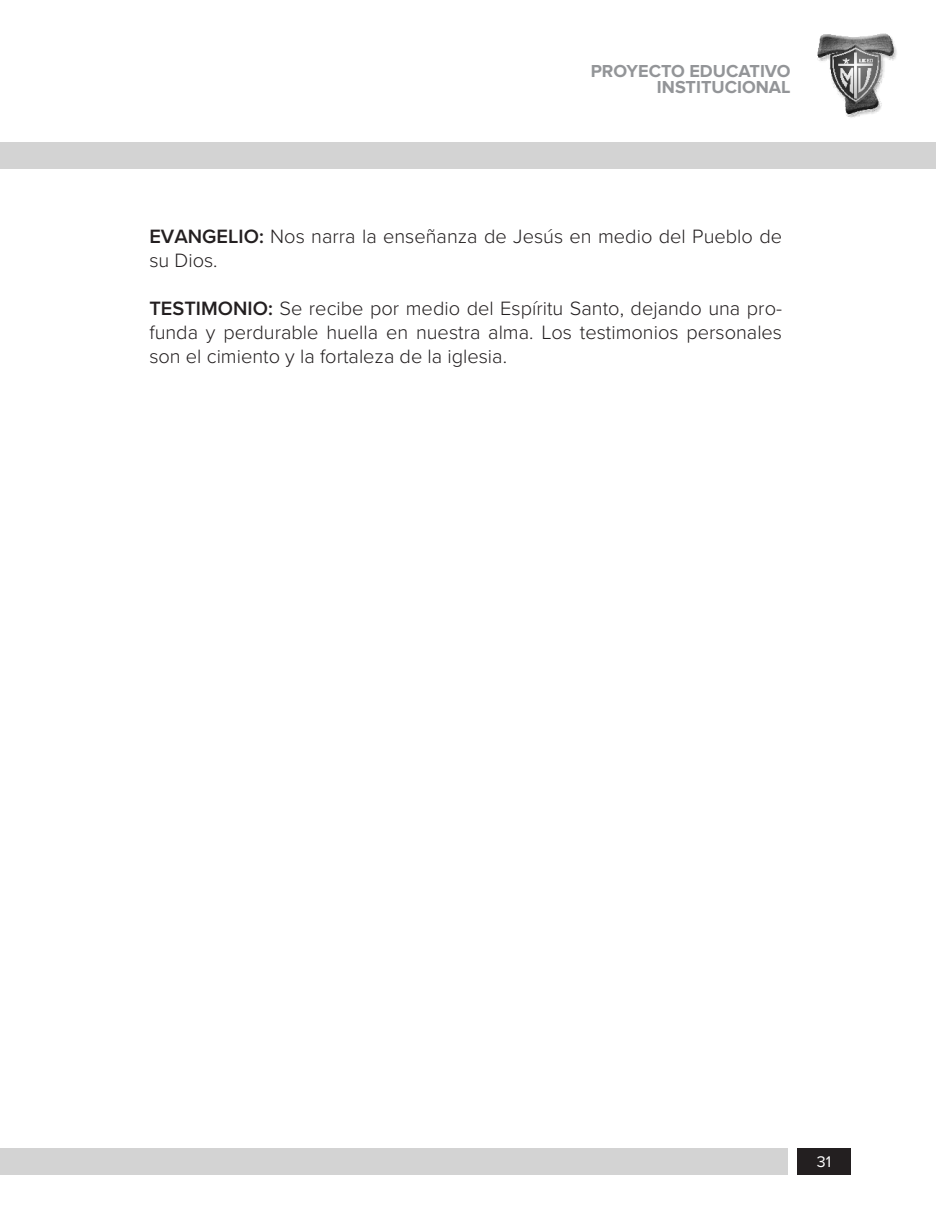
<style>
.page{position:relative;width:936px;height:1219px;background:#fff}
.page>*{position:absolute;margin:0;border:0;box-sizing:border-box;transform-origin:0 0}
.t1{font:300 20px/24px "Proxima Nova";color:#231f20}
.t2{font:700 18px/16px "Proxima Nova";color:#939598;text-align:right}
.t3{font:16px "Proxima Nova";color:#fff}
.s1{font-weight:600}
</style>
<div class="page">
<div style="left:796px;top:1148px;width:54px;height:27px;background:#231f20"></div>
<div style="left:0;top:1148px;width:788px;height:27px;background:#d3d3d3"></div>
<div style="left:0;top:142px;width:935px;height:26px;background:#d3d3d3"></div>
<img style="left:817px;top:33px;width:80px;height:85px">
<p class="t2" style="left:590px;top:64px;width:201px">PROYECTO EDUCATIVO<br>INSTITUCIONAL</p>
<p class="t1" style="left:149px;top:223px;width:634px"><span class="s1">EVANGELIO:</span> Nos narra la enseñanza de Jesús en medio del Pueblo de su Dios.</p>
<p class="t1" style="left:149px;top:295px;width:634px;text-align:justify"><span class="s1">TESTIMONIO:</span> Se recibe por medio del Espíritu Santo, dejando una pro&shy;funda y perdurable huella en nuestra alma. Los testimonios personales son el cimiento y la fortaleza de la iglesia.</p>
<p class="t3" style="left:816px;top:1150px;width:16px">31</p>
</div>
